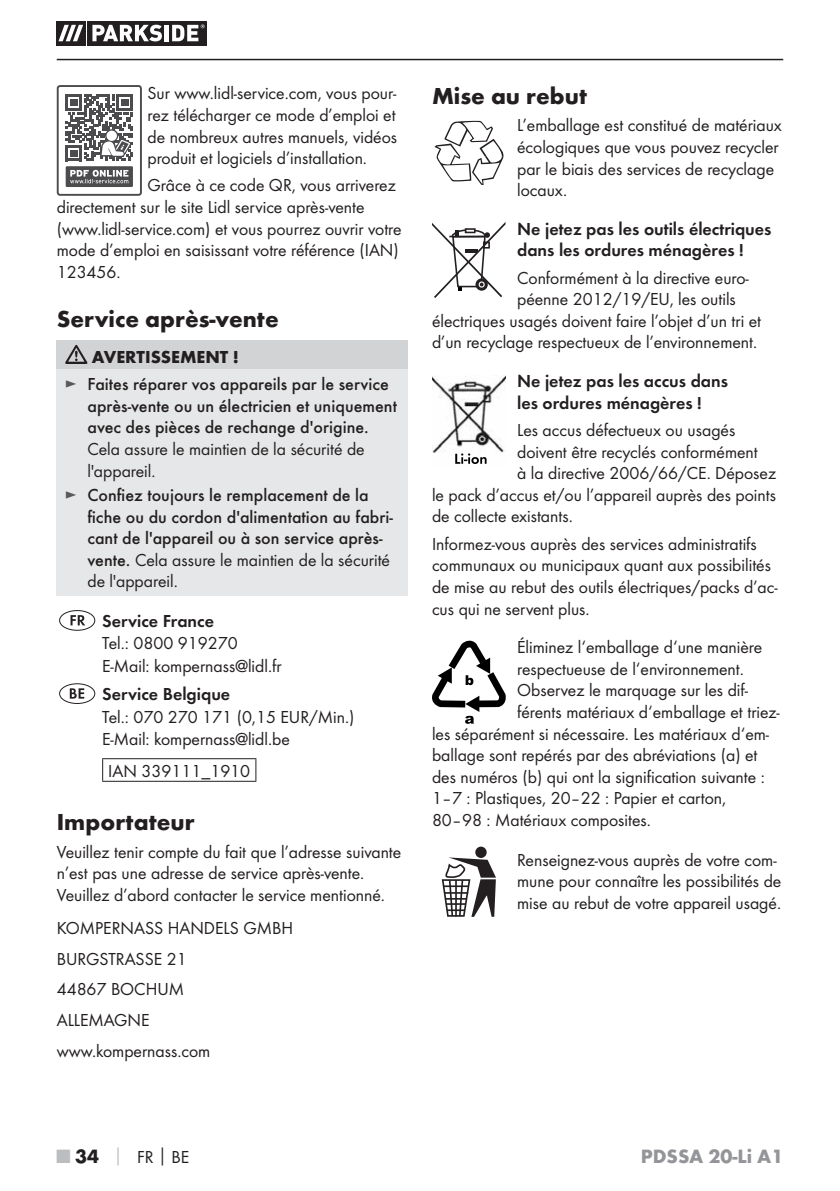
<style>
.page{position:relative;width:840px;height:1191px;background:#fff}
.page>*{position:absolute;margin:0;border:0;box-sizing:border-box;transform-origin:0 0}
.t1{font:700 24px "Futura";color:#231f20}
.t2{font:700 20px "Futura";color:#939598}
.t3{font:18px/21.6px "Futura Boo";color:#231f20}
.t4{font:500 18px/21.6px "Futura";color:#231f20}
.t5{font:18px/21.6px "Futura Dem";color:#231f20}
.s1{font-weight:700}
.s2{font-family:"Futura Boo";font-weight:400;color:#58595b}
.s3{font-family:"Futura";font-weight:500}
.s4{font-family:"Futura";font-weight:700;font-size:20px;color:#bbbdc0}
.s5{font-family:"Futura";font-weight:700;font-size:20px}
.s6{font-family:"Futura";font-weight:700;color:#bbbdc0}
.s7{font-family:"Futura";font-weight:700}
</style>
<div class="page">
<hr style="left:57px;top:59px;width:725px;height:1px;background:#231f20">
<svg style="left:85px;top:21px;width:122px;height:24px"></svg>
<div style="left:56px;top:21px;width:29px;height:24px;background:#231f20"></div>
<div style="left:87px;top:21px;width:119px;height:24px;background:#231f20"></div>
<svg style="left:58px;top:25px;width:25px;height:16px"></svg>
<svg style="left:92px;top:25px;width:70px;height:16px"></svg>
<hr style="left:164px;top:25px;width:4px;height:16px;background:#fff">
<svg style="left:172px;top:24px;width:32px;height:17px"></svg>
<div style="left:57px;top:85px;width:85px;height:111px;border:2px solid #4c4c4e;border-radius:2px"></div>
<div style="left:66px;top:166px;width:67px;height:21px;background:#4c4c4e"></div>
<svg style="left:70px;top:170px;width:58px;height:13px"></svg>
<svg style="left:66px;top:94px;width:67px;height:67px"></svg>
<div style="left:57px;top:340px;width:351px;height:28px;background:#d1d3d4"></div>
<div style="left:57px;top:368px;width:351px;height:227px;background:#e6e7e8"></div>
<svg style="left:65px;top:345px;width:22px;height:19px"></svg>
<div style="left:59px;top:610px;width:36px;height:20px;border:1px solid #231f20;border-radius:50%"></div>
<svg style="left:70px;top:615px;width:15px;height:10px"></svg>
<div style="left:59px;top:683px;width:36px;height:21px;border:1px solid #231f20;border-radius:50%"></div>
<svg style="left:70px;top:688px;width:14px;height:10px"></svg>
<hr style="left:102px;top:758px;width:154px;height:1px;background:#231f20">
<svg style="left:102px;top:759px;width:1px;height:21px"></svg>
<svg style="left:255px;top:759px;width:1px;height:21px"></svg>
<hr style="left:102px;top:780px;width:154px;height:2px;background:#231f20">
<svg style="left:434px;top:121px;width:69px;height:64px"></svg>
<svg style="left:432px;top:222px;width:73px;height:76px"></svg>
<img style="left:432px;top:376px;width:73px;height:88px">
<img style="left:455px;top:453px;width:31px;height:11px">
<svg style="left:432px;top:640px;width:73px;height:84px"></svg>
<div style="left:475px;top:846px;width:11px;height:12px;background:#231f20;border-radius:50%"></div>
<svg style="left:441px;top:857px;width:54px;height:60px"></svg>
<p class="t3" style="left:147px;top:84px;width:251px;text-align:justify">Sur www.lidl-service.com, vous pour&shy;rez télécharger ce mode d’emploi et de nombreux autres manuels, vidéos produit et logiciels d’installation.</p>
<p class="t3" style="left:57px;top:176px;width:346px;text-indent:91px">Grâce à ce code QR, vous arriverez directement sur le site Lidl service après-vente (www.lidl-service.com) et vous pourrez ouvrir votre mode d’emploi en saisissant votre référence (IAN)<br>123456.</p>
<h1 class="t1" style="left:57px;top:309px;width:223px">Service après-vente</h1>
<p class="t4" style="left:65px;top:344px;width:325px;line-height:27.6px;text-indent:27px"><span class="s1">AVERTISSEMENT !<br></span><span class="s2">►</span> Faites réparer vos appareils par le service</p>
<p class="t4" style="left:87px;top:396px;width:311px">après-vente ou un électricien et uniquement avec des pièces de rechange d'origine.</p>
<p class="t3" style="left:87px;top:439px;width:278px">Cela assure le maintien de la sécurité de l'appareil.</p>
<p class="t4" style="left:87px;top:485px;width:307px;text-indent:-23px"><span class="s2">►</span> Confiez toujours le remplacement de la fiche ou du cordon d'alimentation au fabri&shy;cant de l'appareil ou à son service après-</p>
<p class="t3" style="left:87px;top:550px;width:304px"><span class="s3">vente.</span> Cela assure le maintien de la sécurité de l'appareil.</p>
<p class="t5" style="left:102px;top:611px;width:113px">Service France</p>
<p class="t3" style="left:102px;top:633px;width:181px;line-height:22.4px">Tel.: 0800 919270<br>E-Mail: kompernass@lidl.fr</p>
<p class="t5" style="left:102px;top:684px;width:130px">Service Belgique</p>
<p class="t3" style="left:102px;top:706px;width:254px;line-height:22.4px">Tel.: 070 270 171 (0,15 EUR/Min.)<br>E-Mail: kompernass@lidl.be</p>
<p class="t3" style="left:108px;top:761px;width:143px">IAN 339111_1910</p>
<h1 class="t1" style="left:57px;top:813px;width:139px">Importateur</h1>
<p class="t3" style="left:57px;top:842px;width:346px">Veuillez tenir compte du fait que l’adresse suivante n’est pas une adresse de service après-vente.<br>Veuillez d’abord contacter le service mentionné.</p>
<p class="t3" style="left:57px;top:913px;width:238px;line-height:30.6px">KOMPERNASS HANDELS GMBH<br>BURGSTRASSE 21<br>44867 BOCHUM<br>ALLEMAGNE www.kompernass.com</p>
<h1 class="t1" style="left:432px;top:87px;width:156px">Mise au rebut</h1>
<p class="t3" style="left:517px;top:115px;width:266px">L’emballage est constitué de matériaux écologiques que vous pouvez recycler par le biais des services de recyclage locaux.</p>
<p class="t5" style="left:517px;top:219px;width:256px">Ne jetez pas les outils électriques dans les ordures ménagères !</p>
<p class="t3" style="left:517px;top:268px;width:233px">Conformément à la directive euro-</p>
<p class="t3" style="left:517px;top:289px;width:220px">péenne 2012/19/EU, les outils</p>
<p class="t3" style="left:432px;top:311px;width:330px">électriques usagés doivent faire l’objet d’un tri et</p>
<p class="t3" style="left:432px;top:333px;width:326px">d’un recyclage respectueux de l’environnement.</p>
<p class="t5" style="left:517px;top:371px;width:212px">Ne jetez pas les accus dans les ordures ménagères !</p>
<p class="t3" style="left:517px;top:420px;width:219px">Les accus défectueux ou usagés</p>
<p class="t3" style="left:517px;top:442px;width:242px">doivent être recyclés conformément</p>
<p class="t3" style="left:517px;top:463px;width:260px">à la directive 2006/66/CE. Déposez</p>
<p class="t3" style="left:432px;top:485px;width:345px">le pack d’accus et/ou l’appareil auprès des points</p>
<p class="t3" style="left:432px;top:506px;width:142px">de collecte existants.</p>
<p class="t3" style="left:432px;top:534px;width:347px">Informez-vous auprès des services administratifs communaux ou municipaux quant aux possibilités de mise au rebut des outils électriques/packs d’ac&shy;cus qui ne servent plus.</p>
<p class="t3" style="left:517px;top:637px;width:246px">Éliminez l‘emballage d‘une manière</p>
<p class="t3" style="left:517px;top:659px;width:228px">respectueuse de l‘environnement.</p>
<p class="t3" style="left:517px;top:680px;width:232px">Observez le marquage sur les dif-</p>
<p class="t3" style="left:517px;top:702px;width:264px">férents matériaux d‘emballage et triez-</p>
<p class="t3" style="left:432px;top:723px;width:338px">les séparé ment si nécessaire. Les matériaux d‘em-</p>
<p class="t3" style="left:432px;top:745px;width:327px">ballage sont repérés par des abréviations (a) et</p>
<p class="t3" style="left:432px;top:767px;width:334px">des numéros (b) qui ont la signification suivante :</p>
<p class="t3" style="left:432px;top:788px;width:295px">1–7 : Plastiques, 20–22 : Papier et carton,</p>
<p class="t3" style="left:432px;top:810px;width:220px">80–98 : Matériaux composites.</p>
<p class="t3" style="left:517px;top:850px;width:265px">Renseignez-vous auprès de votre com&shy;mune pour connaître les possibilités de mise au rebut de votre appareil usagé.</p>
<p class="t3" style="left:57px;top:1146px;width:134px"><span class="s4">■</span> <span class="s5">34</span> <span class="s6">│</span> FR<span class="s7">│</span>BE</p>
<p class="t2" style="left:640px;top:1148px;width:144px">PDSSA 20-Li A1</p>
</div>
